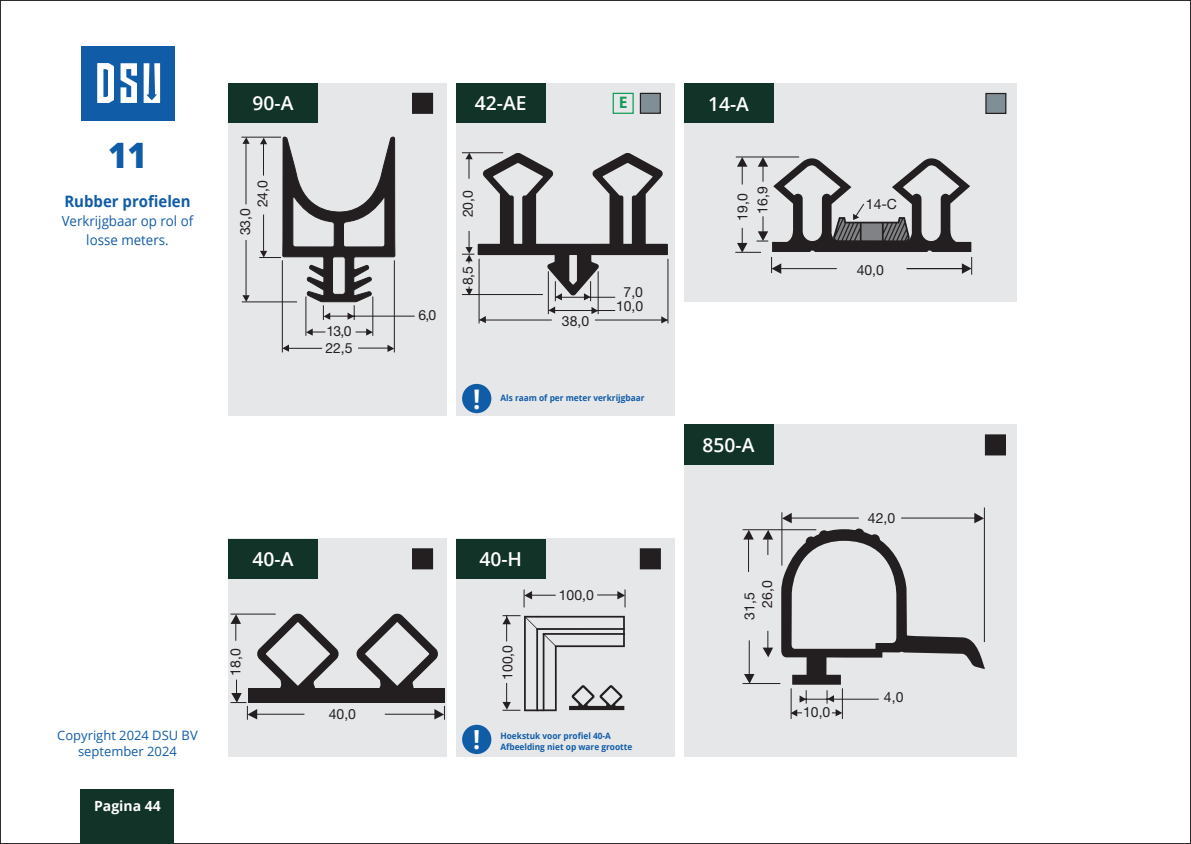
<style>
.page{position:relative;width:1191px;height:844px;background:#fff}
.page>*{position:absolute;margin:0;border:0;box-sizing:border-box;transform-origin:0 0}
.t1{font:800 35px "Open Sans";color:#105ca7;scale:.95 1}
.t2{font:700 26.95px "Open Sans";color:#fff;scale:.95 1}
.t3{font:700 26.25px "Open Sans";color:#fff;scale:.95 1}
.t4{font:600 19.25px "Open Sans";color:#fff}
.t5{font:700 15.75px "Open Sans";color:#105ca7;scale:.95 1}
.t6{font:700 15.75px "Open Sans";color:#0f9c56}
.t7{font:14px/19.9px "Helvetica Neue";color:#231f20;text-align:center}
.t8{font:14px/19.2px "Open Sans";color:#105ca7;text-align:center;scale:.95 1}
.t9{font:700 14px "Open Sans";color:#fff}
.t10{font:12.95px/15.6px "Open Sans";color:#105ca7;text-align:center}
.t11{font:700 8.75px/10.5px "Open Sans";color:#105ca7;scale:.95 1}
</style>
<div class="page">
<div style="left:81px;top:46px;width:93px;height:75px;background:#105ca7"></div>
<svg style="left:97px;top:63px;width:17px;height:40px"></svg>
<svg style="left:120px;top:63px;width:17px;height:40px"></svg>
<svg style="left:144px;top:63px;width:16px;height:40px"></svg>
<div style="left:81px;top:789px;width:93px;height:54px;background:#123328"></div>
<div style="left:684px;top:83px;width:332px;height:219px;background:#e6e7e9"></div>
<div style="left:684px;top:83px;width:89px;height:40px;background:#123328"></div>
<div style="left:986px;top:93px;width:19px;height:20px;background:#808f96"></div>
<div style="left:985px;top:93px;width:21px;height:21px;border:1px solid #231f20"></div>
<svg style="left:735px;top:156px;width:237px;height:119px"></svg>
<div style="left:228px;top:83px;width:218px;height:333px;background:#e6e7e9"></div>
<div style="left:228px;top:83px;width:89px;height:40px;background:#123328"></div>
<div style="left:412px;top:93px;width:20px;height:20px;background:#231f20"></div>
<div style="left:412px;top:93px;width:21px;height:21px;border:1px solid #231f20"></div>
<hr style="left:241px;top:137px;width:40px;height:1px;background:#231f20">
<svg style="left:242px;top:295px;width:8px;height:6px"></svg>
<svg style="left:242px;top:137px;width:8px;height:7px"></svg>
<hr style="left:245px;top:144px;width:1px;height:60px;background:#231f20">
<hr style="left:246px;top:240px;width:1px;height:55px;background:#231f20">
<hr style="left:242px;top:301px;width:55px;height:1px;background:#231f20">
<svg style="left:283px;top:344px;width:6px;height:7px"></svg>
<svg style="left:387px;top:344px;width:7px;height:8px"></svg>
<hr style="left:282px;top:260px;width:1px;height:92px;background:#231f20">
<hr style="left:394px;top:260px;width:1px;height:92px;background:#231f20">
<hr style="left:358px;top:347px;width:30px;height:1px;background:#231f20">
<hr style="left:287px;top:348px;width:35px;height:1px;background:#231f20">
<hr style="left:372px;top:296px;width:1px;height:40px;background:#231f20">
<hr style="left:305px;top:296px;width:1px;height:40px;background:#231f20">
<svg style="left:306px;top:328px;width:19px;height:7px"></svg>
<svg style="left:355px;top:328px;width:18px;height:7px"></svg>
<hr style="left:327px;top:315px;width:88px;height:1px;background:#231f20">
<svg style="left:259px;top:137px;width:136px;height:183px"></svg>
<div style="left:456px;top:83px;width:218px;height:333px;background:#e6e7e9"></div>
<div style="left:456px;top:83px;width:89px;height:40px;background:#123328"></div>
<div style="left:612px;top:93px;width:22px;height:21px;border:1px solid #0f9c56"></div>
<div style="left:640px;top:93px;width:20px;height:20px;background:#808f96"></div>
<div style="left:640px;top:93px;width:21px;height:21px;border:1px solid #231f20"></div>
<div style="left:462px;top:384px;width:29px;height:29px;background:#105ca7;border-radius:50%"></div>
<svg style="left:462px;top:152px;width:206px;height:171px"></svg>
<hr style="left:462px;top:294px;width:81px;height:1px;background:#231f20">
<div style="left:228px;top:538px;width:218px;height:219px;background:#e6e7e9"></div>
<div style="left:228px;top:538px;width:89px;height:40px;background:#123328"></div>
<div style="left:412px;top:548px;width:20px;height:20px;background:#231f20"></div>
<div style="left:412px;top:548px;width:21px;height:21px;border:1px solid #231f20"></div>
<svg style="left:230px;top:613px;width:215px;height:106px"></svg>
<div style="left:456px;top:538px;width:218px;height:219px;background:#e6e7e9"></div>
<svg style="left:523px;top:589px;width:32px;height:18px"></svg>
<svg style="left:597px;top:589px;width:28px;height:18px"></svg>
<svg style="left:502px;top:615px;width:123px;height:96px"></svg>
<div style="left:456px;top:538px;width:89px;height:40px;background:#123328"></div>
<div style="left:640px;top:548px;width:20px;height:20px;background:#231f20"></div>
<div style="left:640px;top:548px;width:21px;height:21px;border:1px solid #231f20"></div>
<div style="left:462px;top:724px;width:29px;height:29px;background:#105ca7;border-radius:50%"></div>
<div style="left:684px;top:424px;width:332px;height:333px;background:#e6e7e9"></div>
<div style="left:684px;top:424px;width:89px;height:41px;background:#123328"></div>
<div style="left:985px;top:435px;width:20px;height:19px;background:#231f20"></div>
<div style="left:985px;top:434px;width:21px;height:21px;border:1px solid #231f20"></div>
<hr style="left:789px;top:517px;width:70px;height:1px;background:#231f20">
<svg style="left:782px;top:512px;width:9px;height:11px"></svg>
<hr style="left:901px;top:517px;width:74px;height:1px;background:#231f20">
<svg style="left:974px;top:512px;width:10px;height:11px"></svg>
<hr style="left:781px;top:512px;width:1px;height:53px;background:#231f20">
<hr style="left:984px;top:507px;width:1px;height:135px;background:#231f20">
<hr style="left:748px;top:538px;width:1px;height:33px;background:#231f20">
<svg style="left:743px;top:530px;width:10px;height:9px"></svg>
<svg style="left:762px;top:530px;width:11px;height:25px"></svg>
<hr style="left:749px;top:640px;width:1px;height:36px;background:#231f20">
<svg style="left:744px;top:673px;width:10px;height:10px"></svg>
<svg style="left:762px;top:630px;width:11px;height:27px"></svg>
<hr style="left:742px;top:529px;width:74px;height:1px;background:#231f20">
<hr style="left:742px;top:683px;width:38px;height:1px;background:#231f20">
<hr style="left:842px;top:688px;width:1px;height:30px;background:#231f20">
<hr style="left:790px;top:688px;width:1px;height:30px;background:#231f20">
<svg style="left:832px;top:709px;width:10px;height:7px"></svg>
<svg style="left:790px;top:709px;width:12px;height:7px"></svg>
<svg style="left:826px;top:690px;width:8px;height:13px"></svg>
<svg style="left:799px;top:690px;width:7px;height:13px"></svg>
<hr style="left:799px;top:698px;width:79px;height:1px;background:#231f20">
<svg style="left:781px;top:529px;width:203px;height:155px"></svg>
<div style="left:819px;top:530px;width:10px;height:10px;background:#231f20;border-radius:50%"></div>
<div style="left:853px;top:528px;width:11px;height:11px;background:#231f20;border-radius:50%"></div>
<div style="left:869px;top:534px;width:11px;height:10px;background:#231f20;border-radius:50%"></div>
<div style="left:805px;top:536px;width:11px;height:11px;background:#231f20;border-radius:50%"></div>
<h1 class="t1" style="left:108px;top:129px;width:43px">11</h1>
<p class="t5" style="left:64px;top:190px;width:134px">Rubber profielen</p>
<p class="t8" style="left:62px;top:211px;width:140px">Verkrijgbaar op rol of losse meters.</p>
<h3 class="t4" style="left:252px;top:90px;width:42px">90-A</h3>
<p class="t7" style="left:253px;top:207px;width:28px;rotate:-90deg">24,0</p>
<p class="t7" style="left:236px;top:235px;width:28px;rotate:-90deg">33,0</p>
<p class="t7" style="left:326px;top:322px;width:27px">13,0</p>
<p class="t7" style="left:325px;top:339px;width:29px">22,5</p>
<h3 class="t4" style="left:252px;top:545px;width:42px">40-A</h3>
<p class="t10" style="left:57px;top:727px;width:142px">Copyright 2024 DSU BV september 2024</p>
<p class="t9" style="left:94px;top:795px;width:68px">Pagina 44</p>
<p class="t7" style="left:226px;top:675px;width:29px;rotate:-90deg">18,0</p>
<p class="t7" style="left:329px;top:704px;width:29px">40,0</p>
<h3 class="t4" style="left:475px;top:90px;width:53px">42-AE</h3>
<p class="t6" style="left:619px;top:92px;width:10px">E</p>
<p class="t7" style="left:418px;top:305px;width:20px">6,0</p>
<p class="t7" style="left:459px;top:217px;width:29px;rotate:-90deg">20,0</p>
<p class="t7" style="left:459px;top:285px;width:21px;rotate:-90deg">8,5</p>
<p class="t7" style="left:562px;top:311px;width:29px">38,0</p>
<p class="t7" style="left:616px;top:286px;width:29px;line-height:13.8px">7,0<br>10,0</p>
<h2 class="t2" style="left:473px;top:380px;width:9px">!</h2>
<p class="t11" style="left:500px;top:392px;width:153px">Als raam of per meter verkrijgbaar</p>
<h3 class="t4" style="left:479px;top:545px;width:44px">40-H</h3>
<p class="t7" style="left:498px;top:680px;width:37px;rotate:-90deg">100,0</p>
<p class="t7" style="left:559px;top:585px;width:37px">100,0</p>
<h3 class="t3" style="left:473px;top:721px;width:9px">!</h3>
<p class="t11" style="left:500px;top:730px;width:140px">Hoekstuk voor profiel 40-A<br>Afbeelding niet op ware grootte</p>
<h3 class="t4" style="left:708px;top:90px;width:42px">14-A</h3>
<p class="t7" style="left:733px;top:221px;width:36px;rotate:-90deg">19,0<br>16,9</p>
<p class="t7" style="left:866px;top:195px;width:33px">14-C</p>
<p class="t7" style="left:856px;top:261px;width:29px">40,0</p>
<h3 class="t4" style="left:702px;top:431px;width:53px">850-A</h3>
<p class="t7" style="left:758px;top:608px;width:29px;rotate:-90deg">26,0</p>
<p class="t7" style="left:740px;top:619px;width:29px;rotate:-90deg">31,5</p>
<p class="t7" style="left:803px;top:703px;width:29px">10,0</p>
<p class="t7" style="left:868px;top:508px;width:29px">42,0</p>
<p class="t7" style="left:884px;top:688px;width:21px">4,0</p>
</div>
